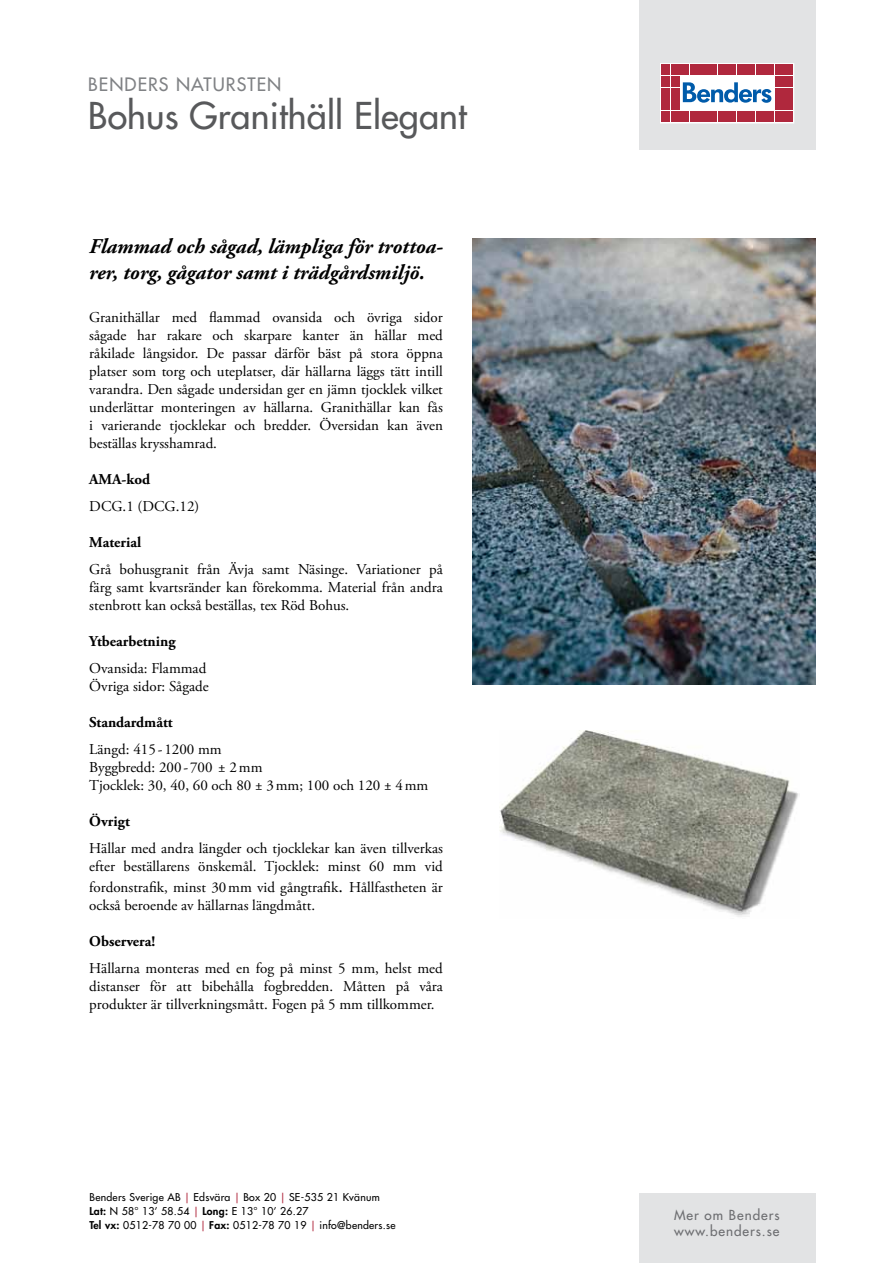
<style>
.page{position:relative;width:893px;height:1263px;background:#fff}
.page>*{position:absolute;margin:0;border:0;box-sizing:border-box;transform-origin:0 0}
.t1{font:500 36px "Futura Std";letter-spacing:.005em;color:#58595b}
.t2{font:italic 700 21px/25.2px "Adobe Garamond Pro";color:#000}
.t3{font:500 18px "Futura Std";letter-spacing:.06em;color:#808285}
.t4{font:15px/18px "Adobe Garamond Pro";color:#000}
.t5{font:700 15px "Adobe Garamond Pro";color:#000}
.t6{font:500 13.5px/16.2px "Futura Std";letter-spacing:.07em;color:#6d6e71}
.t7{font:500 10.5px/13.5px "Futura Std";letter-spacing:.025em;color:#000}
.s1{font-size:18px}
.s2{color:#b0283d}
.s3{font-weight:800}
</style>
<div class="page">
<div style="left:639px;top:0;width:176px;height:150px;background:#e2e3e4"></div>
<div style="left:660px;top:64px;width:134px;height:59px;background:#fff;border:1px solid #fff"></div>
<div style="left:662px;top:65px;width:8px;height:10px;background:#b0283d"></div>
<div style="left:671px;top:65px;width:8px;height:10px;background:#b0283d"></div>
<div style="left:662px;top:76px;width:8px;height:11px;background:#b0283d"></div>
<div style="left:671px;top:76px;width:8px;height:11px;background:#b0283d"></div>
<div style="left:662px;top:88px;width:8px;height:11px;background:#b0283d"></div>
<div style="left:671px;top:88px;width:8px;height:11px;background:#b0283d"></div>
<div style="left:662px;top:100px;width:8px;height:10px;background:#b0283d"></div>
<div style="left:671px;top:100px;width:8px;height:10px;background:#b0283d"></div>
<div style="left:662px;top:111px;width:8px;height:11px;background:#b0283d"></div>
<div style="left:671px;top:111px;width:8px;height:11px;background:#b0283d"></div>
<div style="left:680px;top:65px;width:9px;height:10px;background:#b0283d"></div>
<div style="left:690px;top:65px;width:8px;height:10px;background:#b0283d"></div>
<div style="left:699px;top:65px;width:9px;height:10px;background:#b0283d"></div>
<div style="left:709px;top:65px;width:8px;height:10px;background:#b0283d"></div>
<div style="left:718px;top:65px;width:9px;height:10px;background:#b0283d"></div>
<div style="left:728px;top:65px;width:8px;height:10px;background:#b0283d"></div>
<div style="left:737px;top:65px;width:8px;height:10px;background:#b0283d"></div>
<div style="left:747px;top:65px;width:8px;height:10px;background:#b0283d"></div>
<div style="left:756px;top:65px;width:8px;height:10px;background:#b0283d"></div>
<div style="left:765px;top:65px;width:9px;height:10px;background:#b0283d"></div>
<div style="left:680px;top:111px;width:9px;height:11px;background:#b0283d"></div>
<div style="left:690px;top:111px;width:8px;height:11px;background:#b0283d"></div>
<div style="left:699px;top:111px;width:9px;height:11px;background:#b0283d"></div>
<div style="left:709px;top:111px;width:8px;height:11px;background:#b0283d"></div>
<div style="left:718px;top:111px;width:9px;height:11px;background:#b0283d"></div>
<div style="left:728px;top:111px;width:8px;height:11px;background:#b0283d"></div>
<div style="left:737px;top:111px;width:8px;height:11px;background:#b0283d"></div>
<div style="left:747px;top:111px;width:8px;height:11px;background:#b0283d"></div>
<div style="left:756px;top:111px;width:8px;height:11px;background:#b0283d"></div>
<div style="left:765px;top:111px;width:9px;height:11px;background:#b0283d"></div>
<div style="left:775px;top:65px;width:8px;height:10px;background:#b0283d"></div>
<div style="left:784px;top:65px;width:9px;height:10px;background:#b0283d"></div>
<div style="left:775px;top:76px;width:8px;height:11px;background:#b0283d"></div>
<div style="left:784px;top:76px;width:9px;height:11px;background:#b0283d"></div>
<div style="left:775px;top:88px;width:8px;height:11px;background:#b0283d"></div>
<div style="left:784px;top:88px;width:9px;height:11px;background:#b0283d"></div>
<div style="left:775px;top:100px;width:8px;height:10px;background:#b0283d"></div>
<div style="left:784px;top:100px;width:9px;height:10px;background:#b0283d"></div>
<div style="left:775px;top:111px;width:8px;height:11px;background:#b0283d"></div>
<div style="left:784px;top:111px;width:9px;height:11px;background:#b0283d"></div>
<svg style="left:683px;top:82px;width:88px;height:21px"></svg>
<div style="left:639px;top:1193px;width:177px;height:70px;background:#e2e3e4"></div>
<img style="left:499px;top:731px;width:301px;height:186px">
<img style="left:472px;top:238px;width:344px;height:447px">
<p class="t3" style="left:88px;top:73px;width:181px">BENDERS natursten</p>
<h1 class="t1" style="left:88px;top:93px;width:381px">Bohus Granithäll Elegant</h1>
<h2 class="t2" style="left:89px;top:235px;width:355px">Flammad och sågad, lämpliga för trottoa&shy;rer, torg, gågator samt i trädgårdsmiljö.</h2>
<p class="t4" style="left:89px;top:309px;width:355px;text-align:justify">Granithällar med flammad ovansida och övriga sidor sågade har rakare och skarpare kanter än hällar med råkilade långsidor. De passar därför bäst på stora öppna platser som torg och uteplatser, där hällarna läggs tätt intill varandra. Den sågade undersidan ger en jämn tjocklek vilket underlättar monteringen av hällarna. Granithällar kan fås i varierande tjocklekar och bredder. Översidan kan även beställas krysshamrad.</p>
<p class="t5" style="left:89px;top:470px;width:63px">AMA-kod</p>
<p class="t4" style="left:89px;top:498px;width:112px">DCG.1 (DCG.12)</p>
<p class="t5" style="left:89px;top:533px;width:53px">Material</p>
<p class="t4" style="left:89px;top:561px;width:355px;text-align:justify">Grå bohusgranit från Ävja samt Näsinge. Variationer på färg samt kvartsränder kan förekomma. Material från andra stenbrott kan också beställas, tex Röd Bohus.</p>
<p class="t5" style="left:89px;top:632px;width:88px">Ytbearbetning</p>
<p class="t4" style="left:89px;top:660px;width:121px">Ovansida: Flammad<br>Övriga sidor: Sågade</p>
<p class="t5" style="left:89px;top:713px;width:85px">Standardmått</p>
<p class="t4" style="left:89px;top:741px;width:341px">Längd: 415- 1200 mm<br>Byggbredd: 200 -700 ± 2mm<br>Tjocklek: 30, 40, 60 och 80 ± 3mm; 100 och 120 ± 4mm</p>
<p class="t5" style="left:89px;top:812px;width:42px">Övrigt</p>
<p class="t4" style="left:89px;top:840px;width:355px">Hällar med andra längder och tjocklekar kan även tillverkas efter beställarens önskemål. Tjocklek: minst 60 mm vid</p>
<p class="t4" style="left:89px;top:879px;width:355px">fordonstrafik, minst 30mm vid gångtrafik<span class="s1">.</span> Hållfastheten är också beroende av hällarnas längdmått.</p>
<p class="t5" style="left:89px;top:933px;width:67px">Observera!</p>
<p class="t4" style="left:89px;top:960px;width:355px;text-align:justify">Hällarna monteras med en fog på minst 5 mm, helst med distanser för att bibehålla fogbredden. Måtten på våra produkter är tillverkningsmått. Fogen på 5 mm tillkommer.</p>
<p class="t7" style="left:90px;top:1191px;width:308px">Benders Sverige AB <span class="s2">|</span> Edsvära <span class="s2">|</span> Box 20 <span class="s2">|</span> SE-535 21 Kvänum<br><span class="s3">Lat:</span> N 58° 13’ 58.54 <span class="s2">|</span> <span class="s3">Long:</span> E 13° 10’ 26.27<br><span class="s3">Tel vx:</span> 0512-78 70 00 <span class="s2">|</span> <span class="s3">Fax:</span> 0512-78 70 19 <span class="s2">|</span> info@benders.se</p>
<p class="t6" style="left:674px;top:1207px;width:107px">Mer om Benders www.benders.se</p>
</div>
